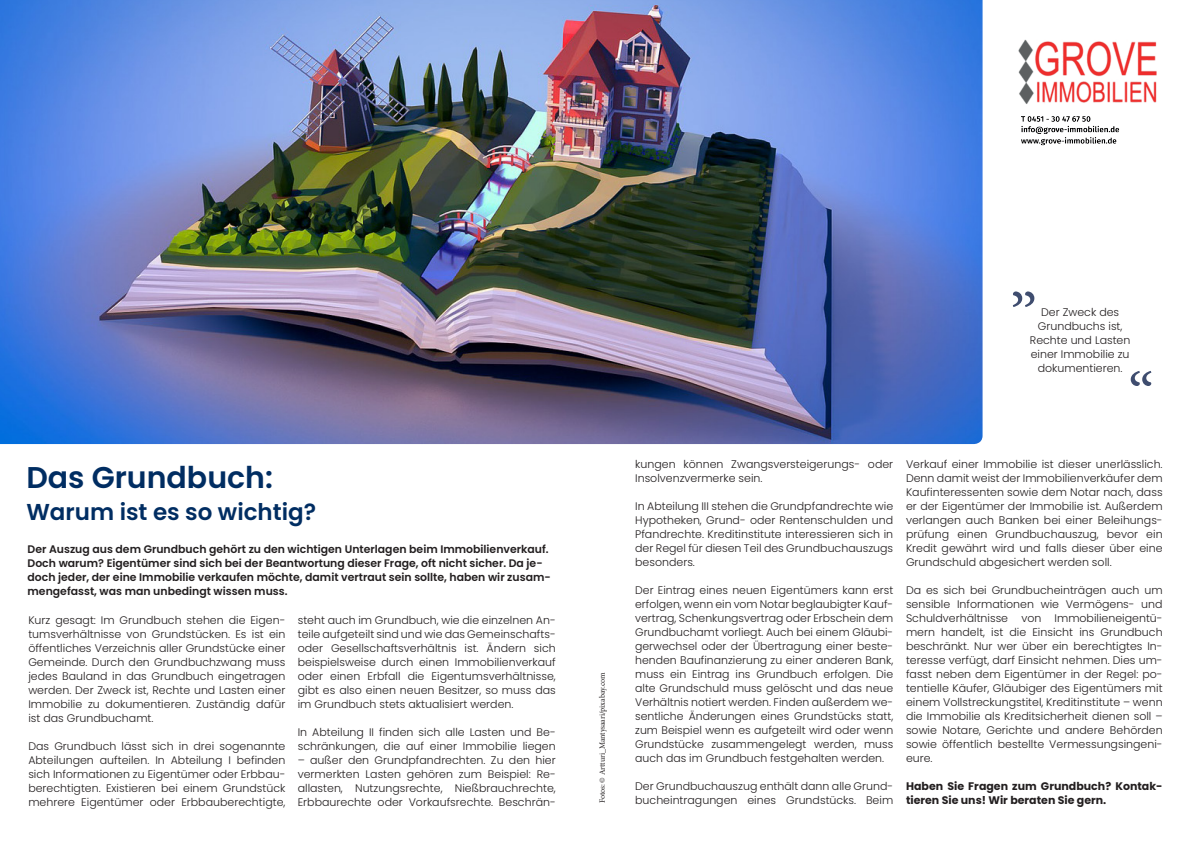
<style>
.page{position:relative;width:1191px;height:842px;background:#fff}
.page>*{position:absolute;margin:0;border:0;box-sizing:border-box;transform-origin:0 0}
.t1{font:65.6px "Minion Pro";color:#3f4d6f}
.t2{font:600 30px "Poppins";color:#002d62}
.t3{font:600 23px "Poppins";color:#002d62}
.t4{font:300 11px/14px "Poppins";color:#231f20;text-align:justify}
.t5{font:600 11px/14px "Poppins";color:#231f20}
.t6{font:700 11px/14px "Poppins";color:#231f20}
.t7{font:8px "Minion Pro";letter-spacing:-.015em;color:#231f20}
</style>
<div class="page">
<img style="left:0;top:0;width:1157px;height:445px">
<h2 class="t2" style="left:26px;top:460px;width:248px">Das Grundbuch:</h2>
<h3 class="t3" style="left:26px;top:498px;width:291px">Warum ist es so wichtig?</h3>
<p class="t5" style="left:28px;top:542px;width:525px">Der Auszug aus dem Grundbuch gehört zu den wichtigen Unterlagen beim Immobilienverkauf.<br>Doch warum? Eigentümer sind sich bei der Beantwortung dieser Frage, oft nicht sicher. Da je&shy;doch jeder, der eine Immobilie verkaufen möchte, damit vertraut sein sollte, haben wir zusam&shy;mengefasst, was man unbedingt wissen muss.</p>
<p class="t4" style="left:28px;top:613px;width:259px">Kurz gesagt: Im Grundbuch stehen die Eigen&shy;tumsverhältnisse von Grundstücken. Es ist ein öffentliches Verzeichnis aller Grundstücke einer Gemeinde. Durch den Grundbuchzwang muss jedes Bauland in das Grundbuch eingetragen werden. Der Zweck ist, Rechte und Lasten einer Immobilie zu dokumentieren. Zuständig dafür ist das Grundbuchamt.</p>
<p class="t4" style="left:28px;top:739px;width:259px">Das Grundbuch lässt sich in drei sogenannte Abteilungen aufteilen. In Abteilung I befinden sich Informationen zu Eigentümer oder Erbbau&shy;berechtigten. Existieren bei einem Grundstück mehrere Eigentümer oder Erbbauberechtigte,</p>
<p class="t4" style="left:298px;top:613px;width:259px">steht auch im Grundbuch, wie die einzelnen An&shy;teile aufgeteilt sind und wie das Gemeinschafts&shy;oder Gesellschaftsverhältnis ist. Ändern sich beispielsweise durch einen Immobilienverkauf oder einen Erbfall die Eigentumsverhältnisse, gibt es also einen neuen Besitzer, so muss das im Grundbuch stets aktualisiert werden.</p>
<p class="t4" style="left:298px;top:725px;width:259px">In Abteilung II finden sich alle Lasten und Be&shy;schränkungen, die auf einer Immobilie liegen</p>
<p class="t4" style="left:298px;top:753px;width:259px">– außer den Grundpfandrechten. Zu den hier vermerkten Lasten gehören zum Beispiel: Re&shy;allasten, Nutzungsrechte, Nießbrauchrechte, Erbbaurechte oder Vorkaufsrechte. Beschrän-</p>
<h1 class="t1" style="left:1009px;top:235px;width:30px">„</h1>
<p class="t4" style="left:1029px;top:305px;width:102px;text-align:center">Der Zweck des<br>Grundbuchs ist,<br>Rechte und Lasten einer Immobilie zu dokumentieren.</p>
<h1 class="t1" style="left:1128px;top:353px;width:28px">“</h1>
<p class="t7" style="left:597px;top:803px;width:132px;rotate:-90deg">Fotos: © Artturi_Mantysaari/pixabay.com</p>
<p class="t4" style="left:635px;top:457px;width:259px">kungen können Zwangsversteigerungs- oder<br>Insolvenzvermerke sein.</p>
<p class="t4" style="left:635px;top:499px;width:259px">In Abteilung III stehen die Grundpfandrechte wie Hypotheken, Grund- oder Rentenschulden und Pfandrechte. Kreditinstitute interessieren sich in der Regel für diesen Teil des Grundbuchauszugs besonders.</p>
<p class="t4" style="left:635px;top:583px;width:259px">Der Eintrag eines neuen Eigentümers kann erst erfolgen, wenn ein vom Notar beglaubigter Kauf&shy;vertrag, Schenkungsvertrag oder Erbschein dem Grundbuchamt vorliegt. Auch bei einem Gläubi&shy;gerwechsel oder der Übertragung einer beste&shy;henden Baufinanzierung zu einer anderen Bank, muss ein Eintrag ins Grundbuch erfolgen. Die alte Grundschuld muss gelöscht und das neue Verhältnis notiert werden. Finden außerdem we&shy;sentliche Änderungen eines Grundstücks statt, zum Beispiel wenn es aufgeteilt wird oder wenn Grundstücke zusammengelegt werden, muss auch das im Grundbuch festgehalten werden.</p>
<p class="t4" style="left:635px;top:779px;width:259px">Der Grundbuchauszug enthält dann alle Grund&shy;bucheintragungen eines Grundstücks. Beim</p>
<p class="t4" style="left:906px;top:457px;width:258px">Verkauf einer Immobilie ist dieser unerlässlich.<br>Denn damit weist der Immobilienverkäufer dem Kaufinteressenten sowie dem Notar nach, dass er der Eigentümer der Immobilie ist. Außerdem verlangen auch Banken bei einer Beleihungs&shy;prüfung einen Grundbuchauszug, bevor ein Kredit gewährt wird und falls dieser über eine Grundschuld abgesichert werden soll.</p>
<p class="t4" style="left:906px;top:583px;width:258px">Da es sich bei Grundbucheinträgen auch um sensible Informationen wie Vermögens- und Schuldverhältnisse von Immobilieneigentü&shy;mern handelt, ist die Einsicht ins Grundbuch beschränkt. Nur wer über ein berechtigtes In&shy;teresse verfügt, darf Einsicht nehmen. Dies um&shy;fasst neben dem Eigentümer in der Regel: po&shy;tentielle Käufer, Gläubiger des Eigentümers mit einem Vollstreckungstitel, Kreditinstitute – wenn die Immobilie als Kreditsicherheit dienen soll – sowie Notare, Gerichte und andere Behörden sowie öffentlich bestellte Vermessungsingeni&shy;eure.</p>
<p class="t6" style="left:906px;top:779px;width:258px">Haben Sie Fragen zum Grundbuch? Kontak&shy;tieren Sie uns! Wir beraten Sie gern.</p>
</div>
